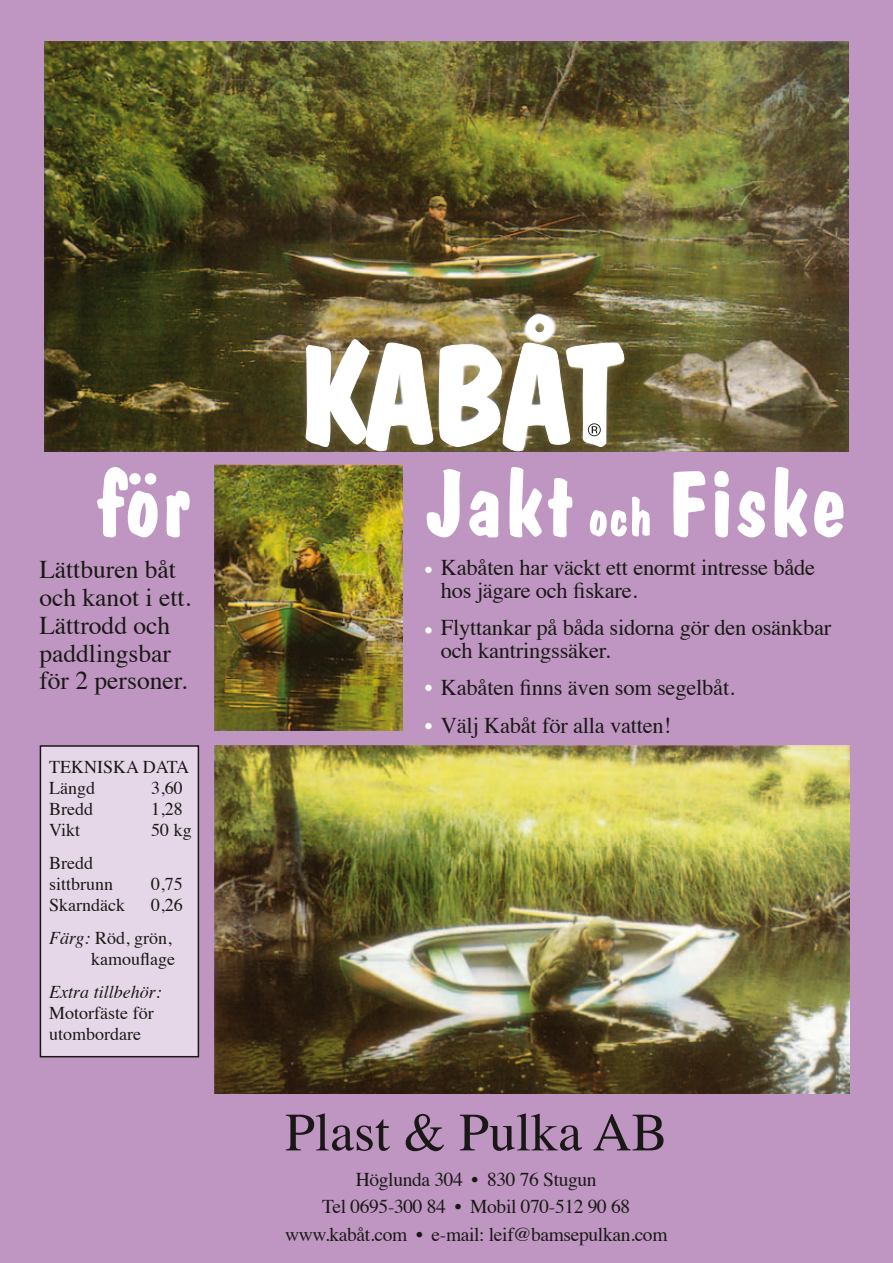
<style>
.page{position:relative;width:893px;height:1263px;background:#bf96c1}
.page>*{position:absolute;margin:0;border:0;box-sizing:border-box;transform-origin:0 0}
.t1{font:700 93px "Dom Casual";color:#fff}
.t2{font:54px "Times";color:#1a1817}
.t3{font:25.5px/27.8px "Times";color:#1a1817}
.t4{font:22.5px/22.5px "Times";letter-spacing:-.01em;color:#1a1817}
.t5{font:19.5px/27.8px "Times";letter-spacing:-.02em;color:#1a1817;text-align:center}
.t6{font:18px/21px "Times";color:#1a1817}
.t7{font:italic 18px "Times";color:#1a1817}
.s1{font-size:52.5px}
.s2{font-style:italic}
</style>
<div class="page">
<div style="left:425px;top:567px;width:7px;height:6px;background:#fff;border-radius:50%"></div>
<div style="left:425px;top:627px;width:7px;height:7px;background:#fff;border-radius:50%"></div>
<div style="left:425px;top:685px;width:7px;height:6px;background:#fff;border-radius:50%"></div>
<div style="left:425px;top:723px;width:7px;height:6px;background:#fff;border-radius:50%"></div>
<div style="left:40px;top:746px;width:158px;height:311px;background:#e5d7e8"></div>
<div style="left:40px;top:745px;width:159px;height:312px;border:2px solid #1a1817"></div>
<img style="left:45px;top:41px;width:803px;height:411px">
<img style="left:214px;top:465px;width:189px;height:266px">
<img style="left:214px;top:745px;width:635px;height:349px">
<img style="left:305px;top:314px;width:320px;height:137px">
<h1 class="t1" style="left:95px;top:450px;width:98px">för</h1>
<h1 class="t1" style="left:425px;top:450px;width:423px">Jakt <span class="s1">och</span> Fiske</h1>
<p class="t3" style="left:39px;top:554px;width:153px">Lättburen båt och kanot i ett.<br>Lättrodd och paddlingsbar för 2 personer.</p>
<p class="t4" style="left:441px;top:555px;width:376px">Kabåten har väckt ett enormt intresse både hos jägare och fiskare.</p>
<p class="t4" style="left:441px;top:615px;width:392px">Flyttankar på båda sidorna gör den osänkbar och kantringssäker.</p>
<p class="t4" style="left:441px;top:667px;width:295px;line-height:37.5px">Kabåten finns även som segelbåt.<br>Välj Kabåt för alla vatten!</p>
<p class="t6" style="left:49px;top:755px;width:142px">TEKNISKA DATA<br>Längd</p>
<p class="t6" style="left:151px;top:776px;width:33px">3,60</p>
<p class="t6" style="left:49px;top:797px;width:45px">Bredd</p>
<p class="t6" style="left:151px;top:797px;width:33px">1,28</p>
<p class="t6" style="left:49px;top:818px;width:32px">Vikt</p>
<p class="t6" style="left:151px;top:818px;width:42px">50 kg</p>
<p class="t6" style="left:49px;top:851px;width:66px">Bredd sittbrunn</p>
<p class="t6" style="left:151px;top:872px;width:33px">0,75</p>
<p class="t6" style="left:49px;top:887px;width:135px;line-height:33px;text-indent:102px">0,26<br><span class="s2">Färg:</span> Röd, grön,</p>
<p class="t6" style="left:91px;top:947px;width:85px">kamouflage</p>
<p class="t7" style="left:49px;top:977px;width:114px">Extra tillbehör:</p>
<p class="t6" style="left:49px;top:1001px;width:106px">Motorfäste för utombordare</p>
<p class="t6" style="left:49px;top:893px;width:77px">Skarndäck</p>
<h2 class="t2" style="left:285px;top:1082px;width:384px">Plast &amp; Pulka AB</h2>
<p class="t5" style="left:285px;top:1163px;width:384px">Höglunda 304 • 830 76 Stugun<br>Tel 0695-300 84 • Mobil 070-512 90 68 www.kabåt.com • e-mail: leif@bamsepulkan.com</p>
</div>
